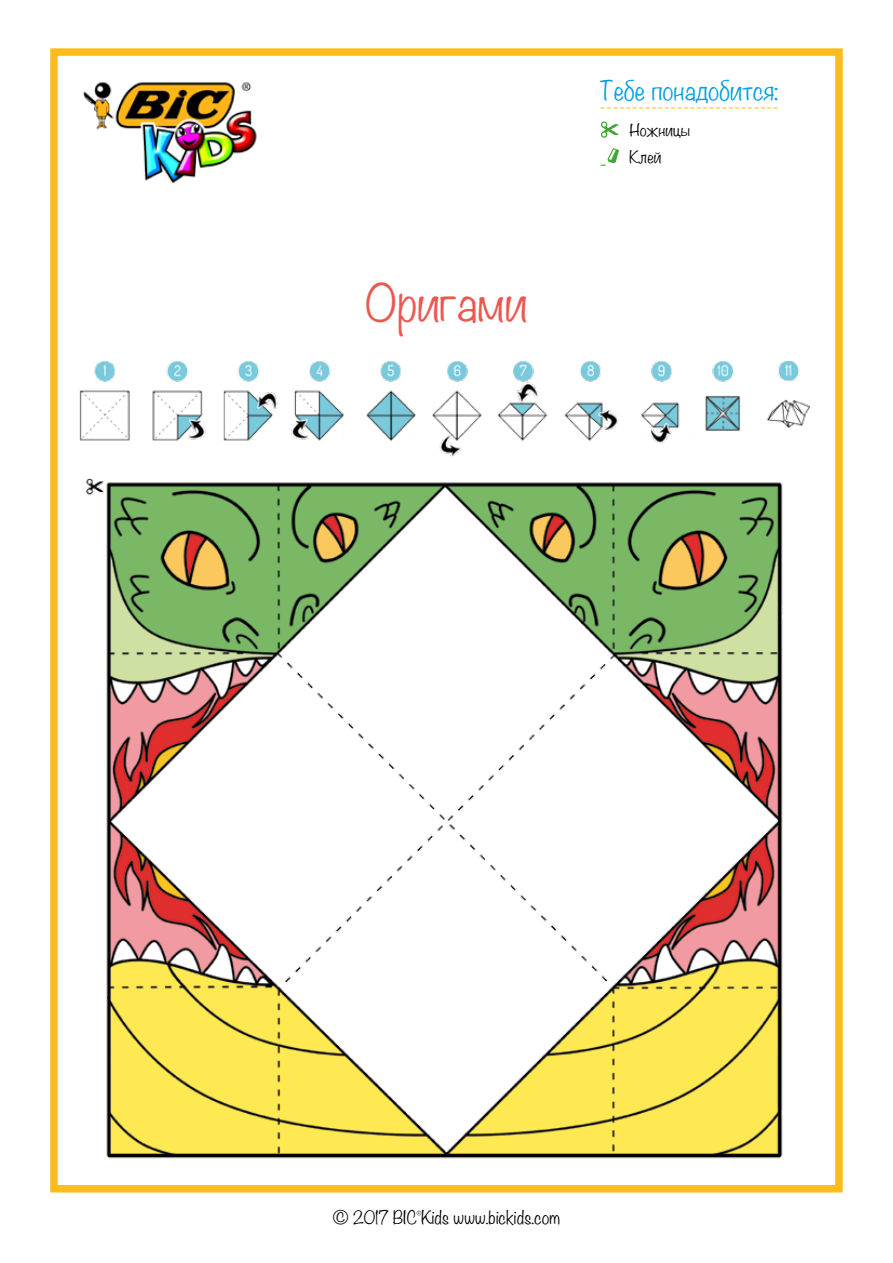
<style>
.page{position:relative;width:893px;height:1263px;background:#fff}
.page>*{position:absolute;margin:0;border:0;box-sizing:border-box;transform-origin:0 0}
.t1{font:300 45px "Noteworthy";color:#eb5850}
.t2{font:300 24px "Noteworthy";color:#009fe3}
.t3{font:18px "Minion Pro";color:#fcbd1b}
.t4{font:300 16.5px "Noteworthy";color:#000}
.t5{font:300 15px/27px "Noteworthy";color:#000}
</style>
<div class="page">
<div style="left:50px;top:48px;width:793px;height:1144px;border:8px solid #fcbd1b"></div>
<img style="left:83px;top:82px;width:174px;height:101px">
<svg style="left:600px;top:121px;width:19px;height:17px"></svg>
<svg style="left:601px;top:148px;width:18px;height:18px"></svg>
<img style="left:86px;top:478px;width:697px;height:681px">
<img style="left:51px;top:349px;width:788px;height:109px">
<h1 class="t1" style="left:365px;top:263px;width:164px">Оригами</h1>
<h2 class="t2" style="left:600px;top:70px;width:180px">Тебе понадобится:</h2>
<p class="t3" style="left:600px;top:94px;width:181px">----------------------------</p>
<p class="t5" style="left:629px;top:116px;width:62px">Ножницы<br>Клей</p>
<p class="t4" style="left:333px;top:1203px;width:229px">© 2017 BIC<sup>®</sup>Kids www.bickids.com</p>
</div>
